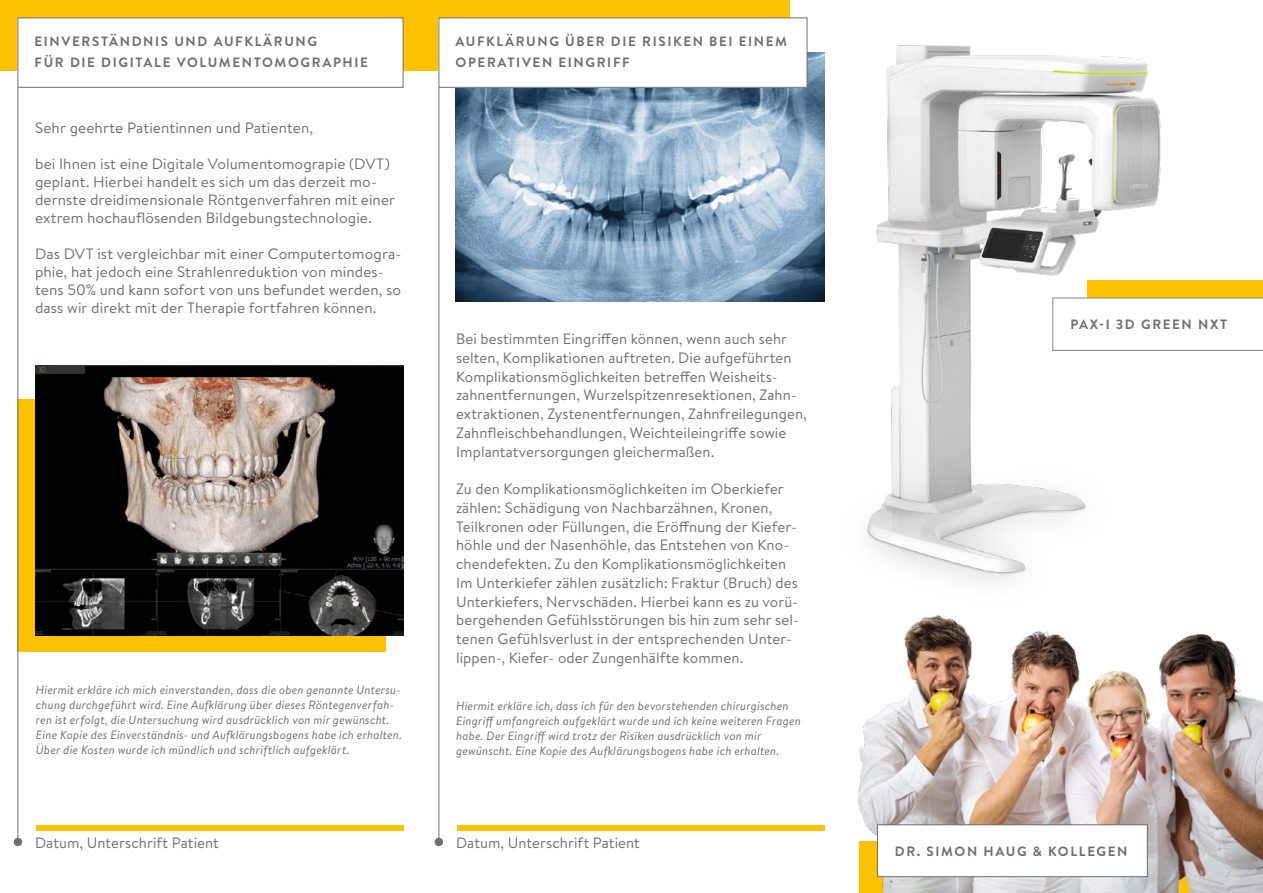
<style>
.page{position:relative;width:1263px;height:893px;background:#fff}
.page>*{position:absolute;margin:0;border:0;box-sizing:border-box;transform-origin:0 0}
.t1{font:15px/18.8px "Brandon Text";letter-spacing:.005em;color:#706f6f}
.t2{font:700 13.5px/21px "Brandon Text";letter-spacing:.12em;color:#706f6f}
.t3{font:italic 12px/15px "Brandon Text";letter-spacing:.015em;color:#706f6f}
</style>
<div class="page">
<div style="left:1087px;top:280px;width:176px;height:62px;background:#fdc300"></div>
<div style="left:0;top:0;width:789px;height:70px;background:#fdc300"></div>
<div style="left:18px;top:399px;width:368px;height:253px;background:#fdc300"></div>
<hr style="left:18px;top:19px;width:1px;height:824px;background:#706f6f">
<img style="left:455px;top:88px;width:338px;height:213px">
<div style="left:36px;top:825px;width:367px;height:6px;background:#fdc300"></div>
<div style="left:457px;top:825px;width:367px;height:6px;background:#fdc300"></div>
<div style="left:1169px;top:298px;width:94px;height:53px;background:#fff"></div>
<hr style="left:438px;top:19px;width:1px;height:824px;background:#706f6f">
<div style="left:18px;top:18px;width:385px;height:69px;background:#fff"></div>
<div style="left:18px;top:18px;width:385px;height:70px;border:1px solid #706f6f"></div>
<div style="left:439px;top:18px;width:368px;height:69px;background:#fff"></div>
<div style="left:438px;top:18px;width:369px;height:70px;border:1px solid #706f6f"></div>
<div style="left:14px;top:838px;width:8px;height:8px;background:#706f6f;border-radius:50%"></div>
<div style="left:435px;top:838px;width:8px;height:8px;background:#706f6f;border-radius:50%"></div>
<img style="left:35px;top:365px;width:368px;height:270px">
<img style="left:793px;top:45px;width:376px;height:537px">
<img style="left:857px;top:615px;width:406px;height:278px">
<div style="left:877px;top:825px;width:270px;height:52px;background:#fff"></div>
<div style="left:877px;top:824px;width:271px;height:53px;border:1px solid #706f6f"></div>
<p class="t2" style="left:35px;top:30px;width:335px">EINVERSTÄNDNIS UND AUFKLÄRUNG<br>FÜR DIE DIGITALE VOLUMENTOMOGRAPHIE</p>
<p class="t2" style="left:455px;top:30px;width:333px">AUFKLÄRUNG ÜBER DIE RISIKEN BEI EINEM<br>OPERATIVEN EINGRIFF</p>
<p class="t1" style="left:35px;top:118px;width:280px">Sehr geehrte Patientinnen und Patienten,</p>
<p class="t1" style="left:35px;top:155px;width:362px;line-height:18px">bei Ihnen ist eine Digitale Volumentomograpie (DVT) geplant. Hierbei handelt es sich um das derzeit mo&shy;dernste dreidimensionale Röntgenverfahren mit einer extrem hochauflösenden Bildgebungstechnologie.</p>
<p class="t1" style="left:35px;top:245px;width:368px;line-height:18px">Das DVT ist vergleichbar mit einer Computertomogra&shy;phie, hat jedoch eine Strahlenreduktion von mindes&shy;tens 50% und kann sofort von uns befundet werden, so dass wir direkt mit der Therapie fortfahren können.</p>
<p class="t3" style="left:36px;top:682px;width:368px">Hiermit erkläre ich mich einverstanden, dass die oben genannte Untersu&shy;chung durchgeführt wird. Eine Aufklärung über dieses Röntegenverfah&shy;ren ist erfolgt, die Untersuchung wird ausdrücklich von mir gewünscht.<br>Eine Kopie des Einverständnis- und Aufklärungsbogens habe ich erhalten.<br>Über die Kosten wurde ich mündlich und schriftlich aufgeklärt.</p>
<p class="t1" style="left:456px;top:329px;width:352px">Bei bestimmten Eingriffen können, wenn auch sehr selten, Komplikationen auftreten. Die aufgeführten Komplikationsmöglichkeiten betreffen Weisheits&shy;zahnentfernungen, Wurzelspitzenresektionen, Zahn&shy;extraktionen, Zystenentfernungen, Zahnfreilegungen, Zahnfleischbehandlungen, Weichteileingriffe sowie Implantatversorgungen gleichermaßen.</p>
<p class="t1" style="left:456px;top:479px;width:344px">Zu den Komplikationsmöglichkeiten im Oberkiefer zählen: Schädigung von Nachbarzähnen, Kronen, Teilkronen oder Füllungen, die Eröffnung der Kiefer&shy;höhle und der Nasenhöhle, das Entstehen von Kno&shy;chendefekten. Zu den Komplikationsmöglichkeiten Im Unterkiefer zählen zusätzlich: Fraktur (Bruch) des Unterkiefers, Nervschäden. Hierbei kann es zu vorü&shy;bergehenden Gefühlsstörungen bis hin zum sehr sel&shy;tenen Gefühlsverlust in der entsprechenden Unter&shy;lippen-, Kiefer- oder Zungenhälfte kommen.</p>
<p class="t3" style="left:456px;top:698px;width:346px">Hiermit erkläre ich, dass ich für den bevorstehenden chirurgischen Eingriff umfangreich aufgeklärt wurde und ich keine weiteren Fragen habe. Der Eingriff wird trotz der Risiken ausdrücklich von mir gewünscht. Eine Kopie des Aufklärungsbogens habe ich erhalten.</p>
<p class="t1" style="left:35px;top:833px;width:185px">Datum, Unterschrift Patient</p>
<p class="t1" style="left:456px;top:833px;width:185px">Datum, Unterschrift Patient</p>
<p class="t2" style="left:1070px;top:313px;width:158px">PAX-I 3D GREEN NXT</p>
<p class="t2" style="left:895px;top:840px;width:234px">DR. SIMON HAUG &amp; KOLLEGEN</p>
</div>
